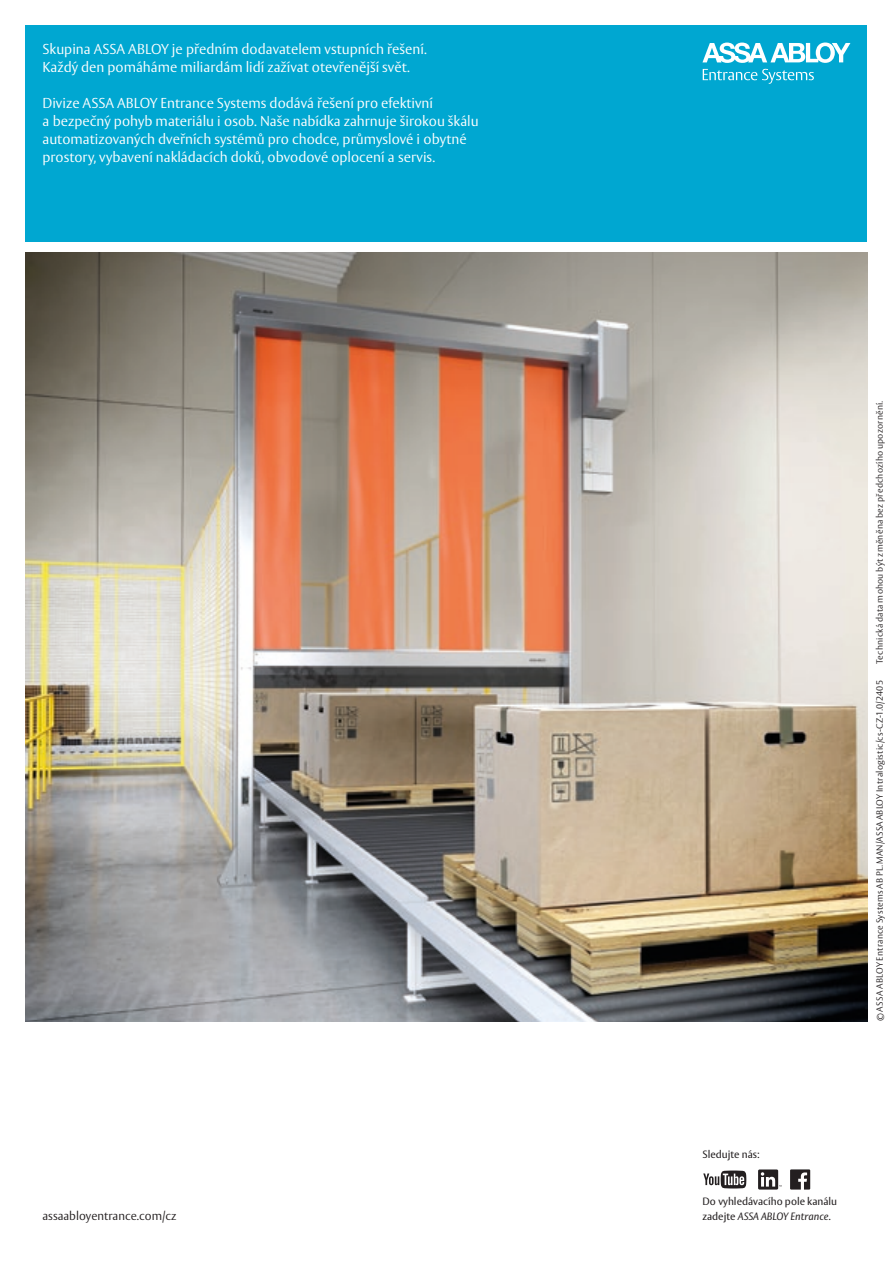
<style>
.page{position:relative;width:893px;height:1263px;background:#fff}
.page>*{position:absolute;margin:0;border:0;box-sizing:border-box;transform-origin:0 0}
.t1{font:300 14.25px/18px "ASSA Vesta";color:#fff}
.t2{font:300 12px "ASSA Vesta";color:#231f20}
.t3{font:10.5px/15px "ASSA Vesta";color:#231f20}
.t4{font:300 9px "ASSA Vesta";letter-spacing:.025em;color:#231f20}
.s1{font-style:italic}
</style>
<div class="page">
<svg style="left:703px;top:1170px;width:43px;height:18px"></svg>
<svg style="left:758px;top:1169px;width:24px;height:20px"></svg>
<svg style="left:790px;top:1169px;width:20px;height:20px"></svg>
<div style="left:26px;top:26px;width:841px;height:216px;background:#00a7d1"></div>
<svg style="left:702px;top:43px;width:148px;height:20px"></svg>
<svg style="left:703px;top:69px;width:111px;height:15px"></svg>
<img style="left:26px;top:252px;width:841px;height:769px">
<p class="t1" style="left:43px;top:41px;width:386px">Skupina ASSA ABLOY je předním dodavatelem vstupních řešení.<br>Každý den pomáháme miliardám lidí zažívat otevřenější svět.</p>
<p class="t1" style="left:43px;top:95px;width:438px">Divize ASSA ABLOY Entrance Systems dodává řešení pro efektivní<br>a bezpečný pohyb materiálu i osob. Naše nabídka zahrnuje širokou škálu automatizovaných dveřních systémů pro chodce, průmyslové i obytné prostory, vybavení nakládacích doků, obvodové oplocení a servis.</p>
<p class="t2" style="left:43px;top:1209px;width:136px">assaabloyentrance.com/cz</p>
<p class="t4" style="left:874px;top:664px;width:264px;rotate:-90deg">Technická data mohou být změněna bez předchozího upozornění.</p>
<p class="t4" style="left:874px;top:1021px;width:342px;rotate:-90deg">© ASSA ABLOY Entrance Systems AB PL.MAN/ASSAABLOY Intralogistic/cs-CZ-1.0/2405</p>
<p class="t3" style="left:702px;top:1147px;width:59px">Sledujte nás:</p>
<p class="t3" style="left:702px;top:1194px;width:136px">Do vyhledávacího pole kanálu zadejte <span class="s1">ASSA ABLOY Entrance</span>.</p>
</div>
